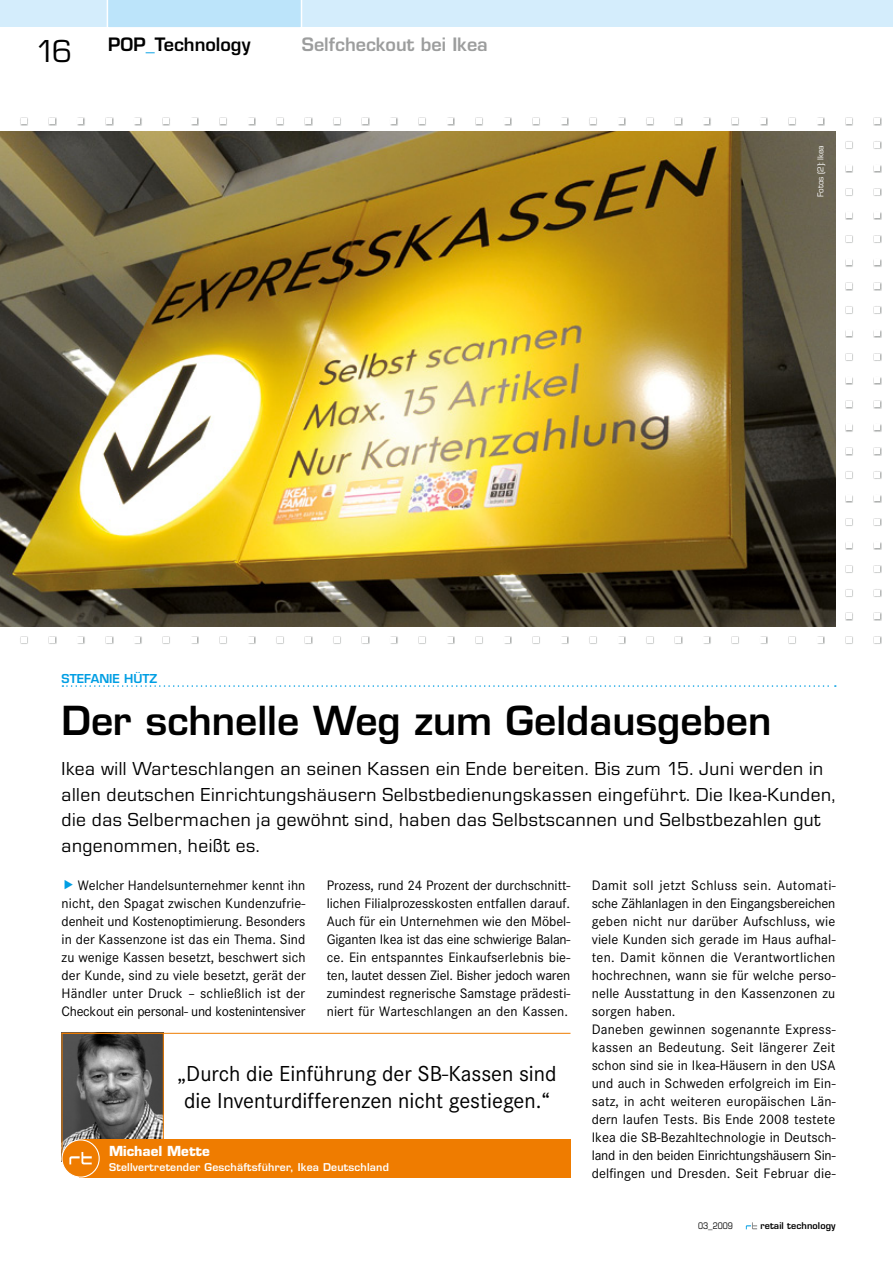
<style>
.page{position:relative;width:893px;height:1263px;background:#fff}
.page>*{position:absolute;margin:0;border:0;box-sizing:border-box;transform-origin:0 0}
.t1{font:600 39px "Eurostile";color:#000}
.t2{font:22.5px/26.2px "Corporate S";color:#000}
.t3{font:19.5px/25.5px "Eurostile T";letter-spacing:.025em;color:#000}
.t4{font:600 18px "Eurostile";color:#9c9d9d}
.t5{font:600 18px "Eurostile";color:#000}
.t6{font:14.25px/18px "Corporate S";letter-spacing:.005em;color:#000;text-align:justify}
.t7{font:700 13.5px "Eurostile";color:#fff}
.t8{font:600 12px "Eurostile";color:#009ee3}
.t9{font:600 10.5px "Eurostile";letter-spacing:.02em;color:#fff}
.t10{font:600 9px "Eurostile";letter-spacing:.01em;color:#000}
.t11{font:9px "Eurostile T";letter-spacing:-.01em;color:#fff}
.t12{font:condensed 9px "Eurostile";color:#000}
.s1{font-family:"Eurostile T";font-weight:400;font-size:33px}
.s2{color:#009ee3}
</style>
<div class="page">
<div style="left:0;top:0;width:893px;height:27px;background:#d4edfc"></div>
<svg style="left:746px;top:1222px;width:11px;height:7px"></svg>
<div style="left:107px;top:0;width:195px;height:27px;background:#bce4fa"></div>
<svg style="left:20px;top:117px;width:8px;height:9px"></svg>
<svg style="left:77px;top:117px;width:8px;height:9px"></svg>
<svg style="left:48px;top:117px;width:9px;height:9px"></svg>
<svg style="left:134px;top:117px;width:8px;height:9px"></svg>
<svg style="left:105px;top:117px;width:9px;height:9px"></svg>
<svg style="left:191px;top:117px;width:8px;height:9px"></svg>
<svg style="left:162px;top:117px;width:8px;height:9px"></svg>
<svg style="left:248px;top:117px;width:8px;height:9px"></svg>
<svg style="left:219px;top:117px;width:8px;height:9px"></svg>
<svg style="left:304px;top:117px;width:9px;height:9px"></svg>
<svg style="left:276px;top:117px;width:8px;height:9px"></svg>
<svg style="left:361px;top:117px;width:9px;height:9px"></svg>
<svg style="left:333px;top:117px;width:8px;height:9px"></svg>
<svg style="left:418px;top:117px;width:8px;height:9px"></svg>
<svg style="left:390px;top:117px;width:8px;height:9px"></svg>
<svg style="left:475px;top:117px;width:8px;height:9px"></svg>
<svg style="left:447px;top:117px;width:8px;height:9px"></svg>
<svg style="left:532px;top:117px;width:8px;height:9px"></svg>
<svg style="left:504px;top:117px;width:8px;height:9px"></svg>
<svg style="left:589px;top:117px;width:8px;height:9px"></svg>
<svg style="left:561px;top:117px;width:8px;height:9px"></svg>
<svg style="left:646px;top:117px;width:8px;height:9px"></svg>
<svg style="left:618px;top:117px;width:8px;height:9px"></svg>
<svg style="left:703px;top:117px;width:8px;height:9px"></svg>
<svg style="left:674px;top:117px;width:9px;height:9px"></svg>
<svg style="left:760px;top:117px;width:8px;height:9px"></svg>
<svg style="left:731px;top:117px;width:8px;height:9px"></svg>
<svg style="left:817px;top:117px;width:8px;height:9px"></svg>
<svg style="left:788px;top:117px;width:8px;height:9px"></svg>
<svg style="left:873px;top:117px;width:9px;height:9px"></svg>
<svg style="left:845px;top:117px;width:8px;height:9px"></svg>
<svg style="left:873px;top:141px;width:9px;height:8px"></svg>
<svg style="left:845px;top:141px;width:8px;height:8px"></svg>
<svg style="left:873px;top:165px;width:9px;height:8px"></svg>
<svg style="left:845px;top:165px;width:8px;height:8px"></svg>
<svg style="left:873px;top:188px;width:9px;height:8px"></svg>
<svg style="left:845px;top:188px;width:8px;height:8px"></svg>
<svg style="left:873px;top:212px;width:9px;height:8px"></svg>
<svg style="left:845px;top:212px;width:8px;height:8px"></svg>
<svg style="left:873px;top:235px;width:9px;height:8px"></svg>
<svg style="left:845px;top:235px;width:8px;height:8px"></svg>
<svg style="left:873px;top:259px;width:9px;height:8px"></svg>
<svg style="left:845px;top:259px;width:8px;height:8px"></svg>
<svg style="left:873px;top:282px;width:9px;height:9px"></svg>
<svg style="left:845px;top:282px;width:8px;height:9px"></svg>
<svg style="left:873px;top:306px;width:9px;height:8px"></svg>
<svg style="left:845px;top:306px;width:8px;height:8px"></svg>
<svg style="left:873px;top:330px;width:9px;height:8px"></svg>
<svg style="left:845px;top:330px;width:8px;height:8px"></svg>
<svg style="left:873px;top:353px;width:9px;height:8px"></svg>
<svg style="left:845px;top:353px;width:8px;height:8px"></svg>
<svg style="left:873px;top:377px;width:9px;height:8px"></svg>
<svg style="left:845px;top:377px;width:8px;height:8px"></svg>
<svg style="left:873px;top:400px;width:9px;height:8px"></svg>
<svg style="left:845px;top:400px;width:8px;height:8px"></svg>
<svg style="left:873px;top:424px;width:9px;height:8px"></svg>
<svg style="left:845px;top:424px;width:8px;height:8px"></svg>
<svg style="left:873px;top:447px;width:9px;height:9px"></svg>
<svg style="left:845px;top:447px;width:8px;height:9px"></svg>
<svg style="left:873px;top:471px;width:9px;height:8px"></svg>
<svg style="left:845px;top:471px;width:8px;height:8px"></svg>
<svg style="left:873px;top:495px;width:9px;height:8px"></svg>
<svg style="left:845px;top:495px;width:8px;height:8px"></svg>
<svg style="left:873px;top:518px;width:9px;height:8px"></svg>
<svg style="left:845px;top:518px;width:8px;height:8px"></svg>
<svg style="left:873px;top:542px;width:9px;height:8px"></svg>
<svg style="left:845px;top:542px;width:8px;height:8px"></svg>
<svg style="left:873px;top:565px;width:9px;height:8px"></svg>
<svg style="left:845px;top:565px;width:8px;height:8px"></svg>
<svg style="left:873px;top:589px;width:9px;height:8px"></svg>
<svg style="left:845px;top:589px;width:8px;height:8px"></svg>
<svg style="left:873px;top:612px;width:9px;height:9px"></svg>
<svg style="left:845px;top:612px;width:8px;height:9px"></svg>
<svg style="left:20px;top:636px;width:8px;height:8px"></svg>
<svg style="left:77px;top:636px;width:8px;height:8px"></svg>
<svg style="left:48px;top:636px;width:9px;height:8px"></svg>
<svg style="left:134px;top:636px;width:8px;height:8px"></svg>
<svg style="left:105px;top:636px;width:9px;height:8px"></svg>
<svg style="left:191px;top:636px;width:8px;height:8px"></svg>
<svg style="left:162px;top:636px;width:8px;height:8px"></svg>
<svg style="left:248px;top:636px;width:8px;height:8px"></svg>
<svg style="left:219px;top:636px;width:8px;height:8px"></svg>
<svg style="left:304px;top:636px;width:9px;height:8px"></svg>
<svg style="left:276px;top:636px;width:8px;height:8px"></svg>
<svg style="left:361px;top:636px;width:9px;height:8px"></svg>
<svg style="left:333px;top:636px;width:8px;height:8px"></svg>
<svg style="left:418px;top:636px;width:8px;height:8px"></svg>
<svg style="left:390px;top:636px;width:8px;height:8px"></svg>
<svg style="left:475px;top:636px;width:8px;height:8px"></svg>
<svg style="left:447px;top:636px;width:8px;height:8px"></svg>
<svg style="left:532px;top:636px;width:8px;height:8px"></svg>
<svg style="left:504px;top:636px;width:8px;height:8px"></svg>
<svg style="left:589px;top:636px;width:8px;height:8px"></svg>
<svg style="left:561px;top:636px;width:8px;height:8px"></svg>
<svg style="left:646px;top:636px;width:8px;height:8px"></svg>
<svg style="left:618px;top:636px;width:8px;height:8px"></svg>
<svg style="left:703px;top:636px;width:8px;height:8px"></svg>
<svg style="left:674px;top:636px;width:9px;height:8px"></svg>
<svg style="left:760px;top:636px;width:8px;height:8px"></svg>
<svg style="left:731px;top:636px;width:8px;height:8px"></svg>
<svg style="left:817px;top:636px;width:8px;height:8px"></svg>
<svg style="left:788px;top:636px;width:8px;height:8px"></svg>
<svg style="left:873px;top:636px;width:9px;height:8px"></svg>
<svg style="left:845px;top:636px;width:8px;height:8px"></svg>
<svg style="left:62px;top:685px;width:767px;height:2px"></svg>
<img style="left:0;top:132px;width:836px;height:494px">
<img style="left:64px;top:1035px;width:98px;height:114px">
<div style="left:62px;top:1033px;width:102px;height:128px;border:1px solid #ef7c00"></div>
<div style="left:79px;top:1139px;width:491px;height:38px;background:#ef7c00"></div>
<div style="left:62px;top:1140px;width:37px;height:37px;background:#ef7c00;border-radius:50%"></div>
<div style="left:61px;top:1139px;width:39px;height:39px;border:1px solid #fff;border-radius:50%"></div>
<svg style="left:69px;top:1152px;width:23px;height:12px"></svg>
<hr style="left:62px;top:1033px;width:508px;height:1px;background:#ef7c00">
<p class="t5" style="left:35px;top:33px;width:217px"><span class="s1">16</span> POP<span class="s2">_</span>Technology</p>
<p class="t4" style="left:302px;top:33px;width:187px">Selfcheckout bei Ikea</p>
<p class="t11" style="left:815px;top:197px;width:53px;rotate:-90deg">Fotos (2): Ikea</p>
<p class="t8" style="left:62px;top:671px;width:97px">STEFANIE HÜTZ</p>
<h1 class="t1" style="left:62px;top:696px;width:711px">Der schnelle Weg zum Geldausgeben</h1>
<p class="t3" style="left:62px;top:756px;width:775px">Ikea will Warteschlangen an seinen Kassen ein Ende bereiten. Bis zum 15. Juni werden in allen deutschen Einrichtungshäusern Selbstbedienungskassen eingeführt. Die Ikea-Kunden, die das Selbermachen ja gewöhnt sind, haben das Selbstscannen und Selbstbezahlen gut angenommen, heißt es.</p>
<p class="t6" style="left:62px;top:876px;width:246px;text-indent:16px">Welcher Handelsunternehmer kennt ihn nicht, den Spagat zwischen Kundenzufrie&shy;denheit und Kostenoptimierung. Besonders in der Kassenzone ist das ein Thema. Sind zu wenige Kassen besetzt, beschwert sich der Kunde, sind zu viele besetzt, gerät der Händler unter Druck – schließlich ist der Checkout ein personal- und kostenintensiver</p>
<p class="t6" style="left:327px;top:876px;width:245px">Prozess, rund 24 Prozent der durchschnitt&shy;lichen Filialprozesskosten entfallen darauf.<br>Auch für ein Unternehmen wie den Möbel-Giganten Ikea ist das eine schwierige Balan&shy;ce. Ein entspanntes Einkaufserlebnis bie&shy;ten, lautet dessen Ziel. Bisher jedoch waren zumindest regnerische Samstage prädesti&shy;niert für Warteschlangen an den Kassen.</p>
<p class="t6" style="left:592px;top:876px;width:245px;text-align:left">Damit soll jetzt Schluss sein. Automati&shy;sche Zählanlagen in den Eingangsbereichen geben nicht nur darüber Aufschluss, wie viele Kunden sich gerade im Haus aufhal&shy;ten. Damit können die Verantwortlichen hochrechnen, wann sie für welche perso&shy;nelle Ausstattung in den Kassenzonen zu sorgen haben.<br>Daneben gewinnen sogenannte Express&shy;kassen an Bedeutung. Seit längerer Zeit schon sind sie in Ikea-Häusern in den USA und auch in Schweden erfolgreich im Ein&shy;satz, in acht weiteren europäischen Län&shy;dern laufen Tests. Bis Ende 2008 testete Ikea die SB-Bezahltechnologie in Deutsch&shy;land in den beiden Einrichtungshäusern Sin&shy;delfingen und Dresden. Seit Februar die-</p>
<h2 class="t2" style="left:178px;top:1061px;width:381px">„Durch die Einführung der SB-Kassen sind die Inventurdifferenzen nicht gestiegen.“</h2>
<p class="t7" style="left:109px;top:1142px;width:102px">Michael Mette</p>
<p class="t9" style="left:109px;top:1161px;width:281px">Stellvertretender Geschäftsführer, Ikea Deutschland</p>
<p class="t12" style="left:698px;top:1221px;width:36px">03_2009</p>
<p class="t10" style="left:760px;top:1220px;width:77px">retail technology</p>
</div>
